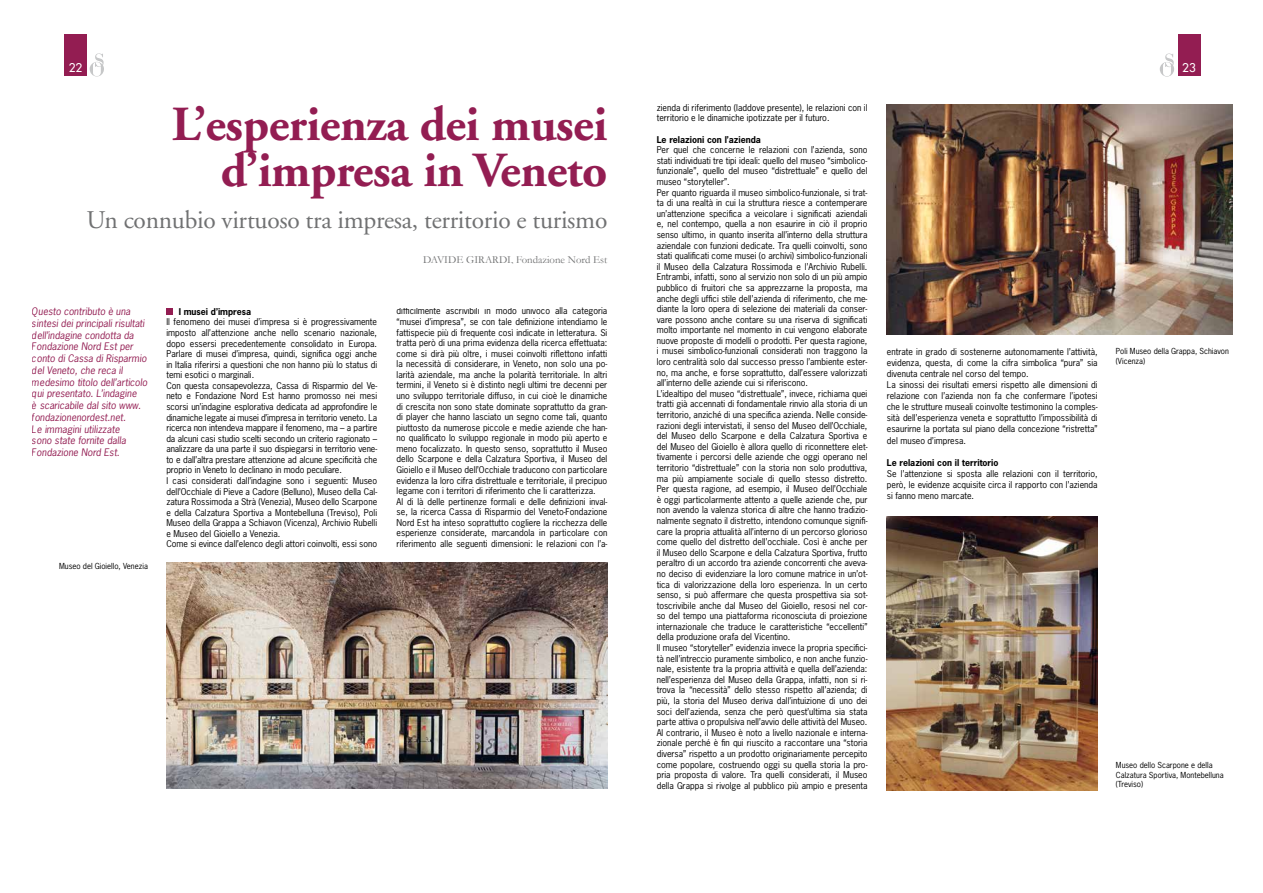
<style>
.page{position:relative;width:1263px;height:893px;background:#fff}
.page>*{position:absolute;margin:0;border:0;box-sizing:border-box;transform-origin:0 0}
.t1{font:700 48.9px/47px "Adobe Garamond";letter-spacing:-.01em;color:#931d52;text-align:right}
.t2{font:25.5px "Adobe Garamond";letter-spacing:-.01em;color:#707172}
.t3{font:11.7px "Futura";color:#fff}
.t4{font:10.8px "Garamond";color:#707172}
.t5{font:italic 9.75px/11.7px "News Gothic Std";color:#931d52}
.t6{font:8.85px/10.6px "News Gothic Std";color:#000}
.t7{font:700 8.85px "News Gothic Std";color:#000}
.t8{font:7.8px/9.4px "News Gothic Std";color:#000}
.s1{font-weight:700}
</style>
<div class="page">
<div style="left:1178px;top:35px;width:22px;height:41px;background:#931d52"></div>
<svg style="left:1160px;top:53px;width:14px;height:24px"></svg>
<img style="left:887px;top:104px;width:345px;height:230px">
<img style="left:886px;top:516px;width:212px;height:275px">
<div style="left:64px;top:35px;width:23px;height:41px;background:#931d52"></div>
<svg style="left:90px;top:53px;width:14px;height:23px"></svg>
<div style="left:166px;top:308px;width:7px;height:7px;background:#931d52"></div>
<img style="left:166px;top:563px;width:441px;height:225px">
<h3 class="t3" style="left:69px;top:60px;width:15px">22</h3>
<h1 class="t1" style="left:172px;top:102px;width:437px">L’esperienza dei musei d’impresa in Veneto</h1>
<h2 class="t2" style="left:87px;top:206px;width:522px">Un connubio virtuoso tra impresa, territorio e turismo</h2>
<p class="t5" style="left:32px;top:306px;width:117px">Questo contributo è una sintesi dei principali risultati dell’indagine condotta da<br>Fondazione Nord Est per conto di Cassa di Risparmio del Veneto, che reca il medesimo titolo dell’articolo qui presentato. L’indagine<br>è scaricabile dal sito www. fondazionenordest.net.<br>Le immagini utilizzate<br>sono state fornite dalla<br>Fondazione Nord Est.</p>
<p class="t8" style="left:59px;top:561px;width:90px">Museo del Gioiello, Venezia</p>
<p class="t4" style="left:423px;top:253px;width:186px">DAVIDE GIRARDI, Fondazione Nord Est</p>
<p class="t7" style="left:179px;top:306px;width:74px">I musei d’impresa</p>
<p class="t6" style="left:166px;top:317px;width:212px">Il fenomeno dei musei d’impresa si è progressivamente imposto all’attenzione anche nello scenario nazionale, dopo essersi precedentemente consolidato in Europa.<br>Parlare di musei d’impresa, quindi, significa oggi anche in Italia riferirsi a questioni che non hanno più lo status di temi esotici o marginali.<br>Con questa consapevolezza, Cassa di Risparmio del Ve&shy;neto e Fondazione Nord Est hanno promosso nei mesi scorsi un’indagine esplorativa dedicata ad approfondire le dinamiche legate ai musei d’impresa in territorio veneto. La ricerca non intendeva mappare il fenomeno, ma – a partire da alcuni casi studio scelti secondo un criterio ragionato – analizzare da una parte il suo dispiegarsi in territorio vene&shy;to e dall’altra prestare attenzione ad alcune specificità che proprio in Veneto lo declinano in modo peculiare.<br>I casi considerati dall’indagine sono i seguenti: Museo dell’Occhiale di Pieve a Cadore (Belluno), Museo della Cal&shy;zatura Rossimoda a Strà (Venezia), Museo dello Scarpone e della Calzatura Sportiva a Montebelluna (Treviso), Poli Museo della Grappa a Schiavon (Vicenza), Archivio Rubelli e Museo del Gioiello a Venezia.<br>Come si evince dall’elenco degli attori coinvolti, essi sono</p>
<p class="t6" style="left:397px;top:306px;width:212px">difficilmente ascrivibili in modo univoco alla categoria “musei d’impresa”, se con tale definizione intendiamo le fattispecie più di frequente così indicate in letteratura. Si tratta però di una prima evidenza della ricerca effettuata: come si dirà più oltre, i musei coinvolti riflettono infatti la necessità di considerare, in Veneto, non solo una po&shy;larità aziendale, ma anche la polarità territoriale. In altri termini, il Veneto si è distinto negli ultimi tre decenni per uno sviluppo territoriale diffuso, in cui cioè le dinamiche di crescita non sono state dominate soprattutto da gran&shy;di player che hanno lasciato un segno come tali, quanto piuttosto da numerose piccole e medie aziende che han&shy;no qualificato lo sviluppo regionale in modo più aperto e meno focalizzato. In questo senso, soprattutto il Museo dello Scarpone e della Calzatura Sportiva, il Museo del Gioiello e il Museo dell’Occhiale traducono con particolare evidenza la loro cifra distrettuale e territoriale, il precipuo legame con i territori di riferimento che li caratterizza.<br>Al di là delle pertinenze formali e delle definizioni inval&shy;se, la ricerca Cassa di Risparmio del Veneto-Fondazione Nord Est ha inteso soprattutto cogliere la ricchezza delle esperienze considerate, marcandola in particolare con riferimento alle seguenti dimensioni: le relazioni con l’a-</p>
<p class="t6" style="left:657px;top:102px;width:212px">zienda di riferimento (laddove presente), le relazioni con il territorio e le dinamiche ipotizzate per il futuro.</p>
<p class="t6" style="left:657px;top:134px;width:212px"><span class="s1">Le relazioni con l’azienda<br></span>Per quel che concerne le relazioni con l’azienda, sono stati individuati tre tipi ideali: quello del museo “simbolico&shy;funzionale”, quello del museo “distrettuale” e quello del museo “storyteller”.<br>Per quanto riguarda il museo simbolico-funzionale, si trat&shy;ta di una realtà in cui la struttura riesce a contemperare un’attenzione specifica a veicolare i significati aziendali e, nel contempo, quella a non esaurire in ciò il proprio senso ultimo, in quanto inserita all’interno della struttura aziendale con funzioni dedicate. Tra quelli coinvolti, sono stati qualificati come musei (o archivi) simbolico-funzionali il Museo della Calzatura Rossimoda e l’Archivio Rubelli.<br>Entrambi, infatti, sono al servizio non solo di un più ampio pubblico di fruitori che sa apprezzarne la proposta, ma anche degli uffici stile dell’azienda di riferimento, che me&shy;diante la loro opera di selezione dei materiali da conser&shy;vare possono anche contare su una riserva di significati molto importante nel momento in cui vengono elaborate nuove proposte di modelli o prodotti. Per questa ragione, i musei simbolico-funzionali considerati non traggono la loro centralità solo dal successo presso l’ambiente ester&shy;no, ma anche, e forse soprattutto, dall’essere valorizzati all’interno delle aziende cui si riferiscono.<br>L’idealtipo del museo “distrettuale”, invece, richiama quei tratti già accennati di fondamentale rinvio alla storia di un territorio, anziché di una specifica azienda. Nelle conside&shy;razioni degli intervistati, il senso del Museo dell’Occhiale, del Museo dello Scarpone e della Calzatura Sportiva e del Museo del Gioiello è allora quello di riconnettere elet&shy;tivamente i percorsi delle aziende che oggi operano nel territorio “distrettuale” con la storia non solo produttiva, ma più ampiamente sociale di quello stesso distretto.<br>Per questa ragione, ad esempio, il Museo dell’Occhiale è oggi particolarmente attento a quelle aziende che, pur non avendo la valenza storica di altre che hanno tradizio&shy;nalmente segnato il distretto, intendono comunque signifi&shy;care la propria attualità all’interno di un percorso glorioso come quello del distretto dell’occhiale. Così è anche per il Museo dello Scarpone e della Calzatura Sportiva, frutto peraltro di un accordo tra aziende concorrenti che aveva&shy;no deciso di evidenziare la loro comune matrice in un’ot&shy;tica di valorizzazione della loro esperienza. In un certo senso, si può affermare che questa prospettiva sia sot&shy;toscrivibile anche dal Museo del Gioiello, resosi nel cor&shy;so del tempo una piattaforma riconosciuta di proiezione internazionale che traduce le caratteristiche “eccellenti” della produzione orafa del Vicentino.<br>Il museo “storyteller” evidenzia invece la propria specifici&shy;tà nell’intreccio puramente simbolico, e non anche funzio&shy;nale, esistente tra la propria attività e quella dell’azienda: nell’esperienza del Museo della Grappa, infatti, non si ri&shy;trova la “necessità” dello stesso rispetto all’azienda; di più, la storia del Museo deriva dall’intuizione di uno dei soci dell’azienda, senza che però quest’ultima sia stata parte attiva o propulsiva nell’avvio delle attività del Museo.<br>Al contrario, il Museo è noto a livello nazionale e interna&shy;zionale perché è fin qui riuscito a raccontare una “storia diversa” rispetto a un prodotto originariamente percepito come popolare, costruendo oggi su quella storia la pro&shy;pria proposta di valore. Tra quelli considerati, il Museo della Grappa si rivolge al pubblico più ampio e presenta</p>
<p class="t3" style="left:1182px;top:60px;width:15px">23</p>
<p class="t6" style="left:887px;top:346px;width:212px;line-height:11.1px">entrate in grado di sostenerne autonomamente l’attività, evidenza, questa, di come la cifra simbolica “pura” sia divenuta centrale nel corso del tempo.<br>La sinossi dei risultati emersi rispetto alle dimensioni di relazione con l’azienda non fa che confermare l’ipotesi che le strutture museali coinvolte testimonino la comples&shy;sità dell’esperienza veneta e soprattutto l’impossibilità di esaurirne la portata sul piano della concezione “ristretta” del museo d’impresa.</p>
<p class="t6" style="left:887px;top:457px;width:212px;line-height:11.1px"><span class="s1">Le relazioni con il territorio<br></span>Se l’attenzione si sposta alle relazioni con il territorio, però, le evidenze acquisite circa il rapporto con l’azienda si fanno meno marcate.</p>
<p class="t8" style="left:1116px;top:346px;width:115px">Poli Museo della Grappa, Schiavon (Vicenza)</p>
<p class="t8" style="left:1116px;top:760px;width:109px">Museo dello Scarpone e della<br>Calzatura Sportiva, Montebelluna (Treviso)</p>
</div>
